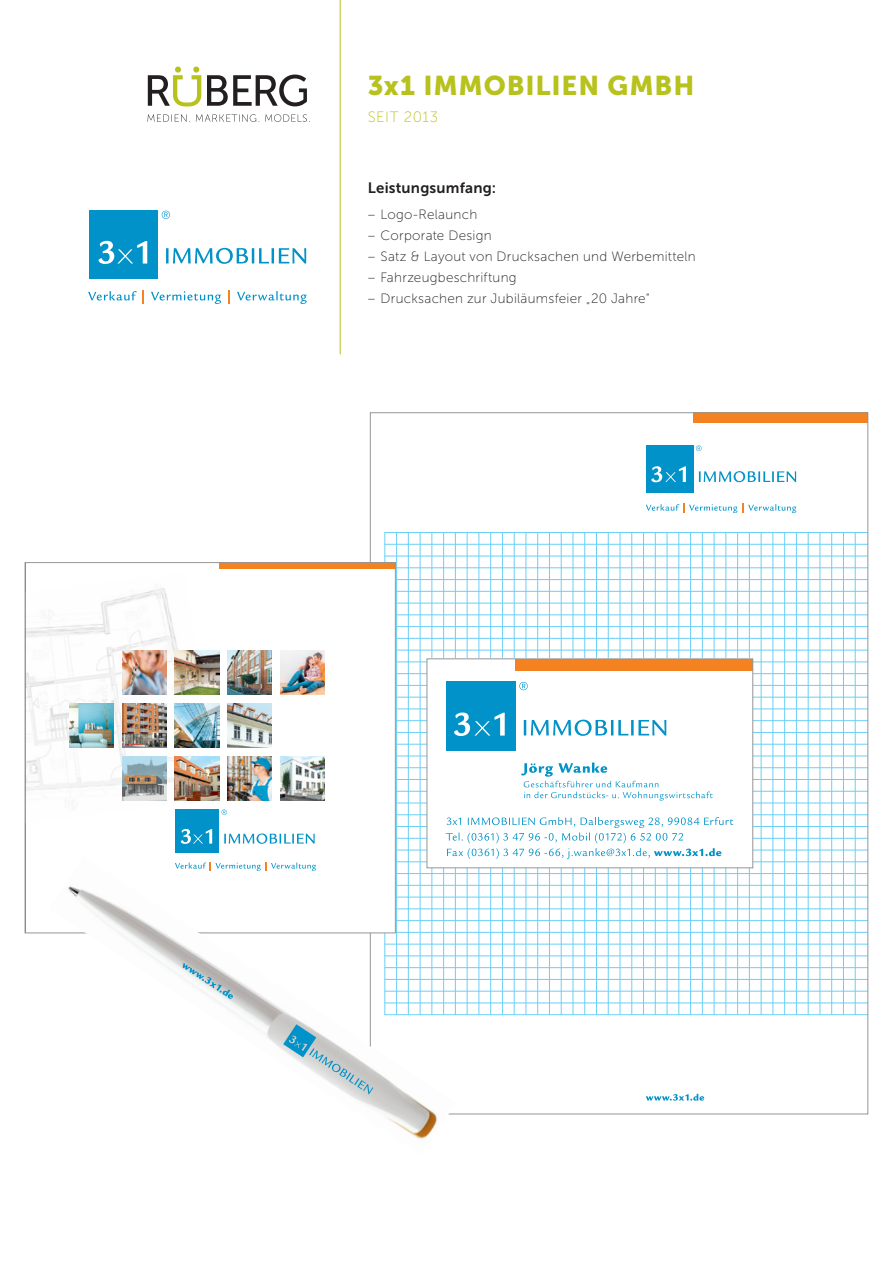
<style>
.page{position:relative;width:893px;height:1263px;background:#fff}
.page>*{position:absolute;margin:0;border:0;box-sizing:border-box;transform-origin:0 0}
.REFERENZ_klein{font:27px "Museo Sans 900";letter-spacing:.03em;color:#b8c21d}
.t1{font:15px "Museo Sans 700";letter-spacing:.015em;color:#231f20}
.REFERENZ_klein-2{font:15px "Museo Sans 100";letter-spacing:.03em;color:#b8c21d}
.t2{font:13.5px "Museo Sans 100";letter-spacing:.02em;color:#231f20}
</style>
<div class="page">
<div style="left:693px;top:413px;width:175px;height:10px;background:#f58220"></div>
<div style="left:646px;top:445px;width:47px;height:48px;background:#0092c8"></div>
<svg style="left:651px;top:466px;width:35px;height:16px"></svg>
<svg style="left:696px;top:445px;width:6px;height:6px"></svg>
<svg style="left:699px;top:471px;width:97px;height:11px"></svg>
<svg style="left:646px;top:1094px;width:58px;height:6px"></svg>
<svg style="left:646px;top:504px;width:150px;height:9px"></svg>
<svg style="left:385px;top:532px;width:481px;height:483px"></svg>
<div style="left:89px;top:211px;width:69px;height:68px;background:#0092c8"></div>
<svg style="left:99px;top:241px;width:48px;height:23px"></svg>
<svg style="left:162px;top:211px;width:8px;height:8px"></svg>
<svg style="left:166px;top:248px;width:140px;height:16px"></svg>
<svg style="left:237px;top:291px;width:70px;height:13px"></svg>
<svg style="left:228px;top:290px;width:2px;height:14px"></svg>
<svg style="left:151px;top:291px;width:70px;height:13px"></svg>
<svg style="left:88px;top:290px;width:56px;height:14px"></svg>
<div style="left:427px;top:659px;width:326px;height:209px;background:#fff"></div>
<div style="left:515px;top:659px;width:238px;height:11px;background:#f58220"></div>
<svg style="left:446px;top:817px;width:287px;height:42px"></svg>
<svg style="left:521px;top:762px;width:192px;height:39px"></svg>
<div style="left:446px;top:682px;width:69px;height:69px;background:#0092c8"></div>
<svg style="left:454px;top:712px;width:51px;height:24px"></svg>
<svg style="left:519px;top:682px;width:9px;height:8px"></svg>
<svg style="left:524px;top:720px;width:142px;height:16px"></svg>
<div style="left:427px;top:659px;width:326px;height:209px;border:1px solid #939598"></div>
<div style="left:25px;top:563px;width:370px;height:370px;background:#fff"></div>
<img style="left:281px;top:651px;width:44px;height:44px">
<div style="left:219px;top:563px;width:176px;height:6px;background:#f58220"></div>
<img style="left:27px;top:588px;width:188px;height:221px">
<img style="left:228px;top:651px;width:44px;height:44px">
<img style="left:228px;top:756px;width:44px;height:45px">
<div style="left:175px;top:809px;width:44px;height:44px;background:#0092c8"></div>
<svg style="left:181px;top:829px;width:31px;height:15px"></svg>
<svg style="left:222px;top:809px;width:5px;height:6px"></svg>
<svg style="left:224px;top:833px;width:91px;height:11px"></svg>
<img style="left:69px;top:704px;width:44px;height:44px">
<img style="left:281px;top:756px;width:44px;height:45px">
<img style="left:175px;top:756px;width:44px;height:45px">
<img style="left:175px;top:651px;width:44px;height:44px">
<img style="left:175px;top:704px;width:44px;height:44px">
<img style="left:122px;top:704px;width:44px;height:44px">
<img style="left:122px;top:651px;width:44px;height:44px">
<img style="left:122px;top:756px;width:44px;height:45px">
<img style="left:228px;top:704px;width:44px;height:44px">
<img style="left:49px;top:857px;width:407px;height:282px">
<svg style="left:183px;top:963px;width:50px;height:36px"></svg>
<svg style="left:283px;top:1024px;width:90px;height:70px"></svg>
<hr style="left:340px;top:0;width:1px;height:354px;background:#b8c21d">
<svg style="left:148px;top:67px;width:159px;height:39px"></svg>
<svg style="left:147px;top:114px;width:163px;height:8px"></svg>
<p class="REFERENZ_klein" style="left:368px;top:70px;width:328px">3x1 IMMOBILIEN GMBH</p>
<p class="REFERENZ_klein-2" style="left:368px;top:109px;width:72px">SEIT 2013</p>
<p class="t1" style="left:368px;top:179px;width:130px">Leistungsumfang:</p>
<p class="t2" style="left:368px;top:207px;width:111px">– Logo-Relaunch</p>
<p class="t2" style="left:368px;top:228px;width:125px">– Corporate Design</p>
<p class="t2" style="left:368px;top:249px;width:329px">– Satz &amp; Layout von Drucksachen und Werbemitteln</p>
<p class="t2" style="left:368px;top:270px;width:150px">– Fahrzeugbeschriftung</p>
<p class="t2" style="left:368px;top:291px;width:284px">– Drucksachen zur Jubiläumsfeier „20 Jahre“</p>
</div>
